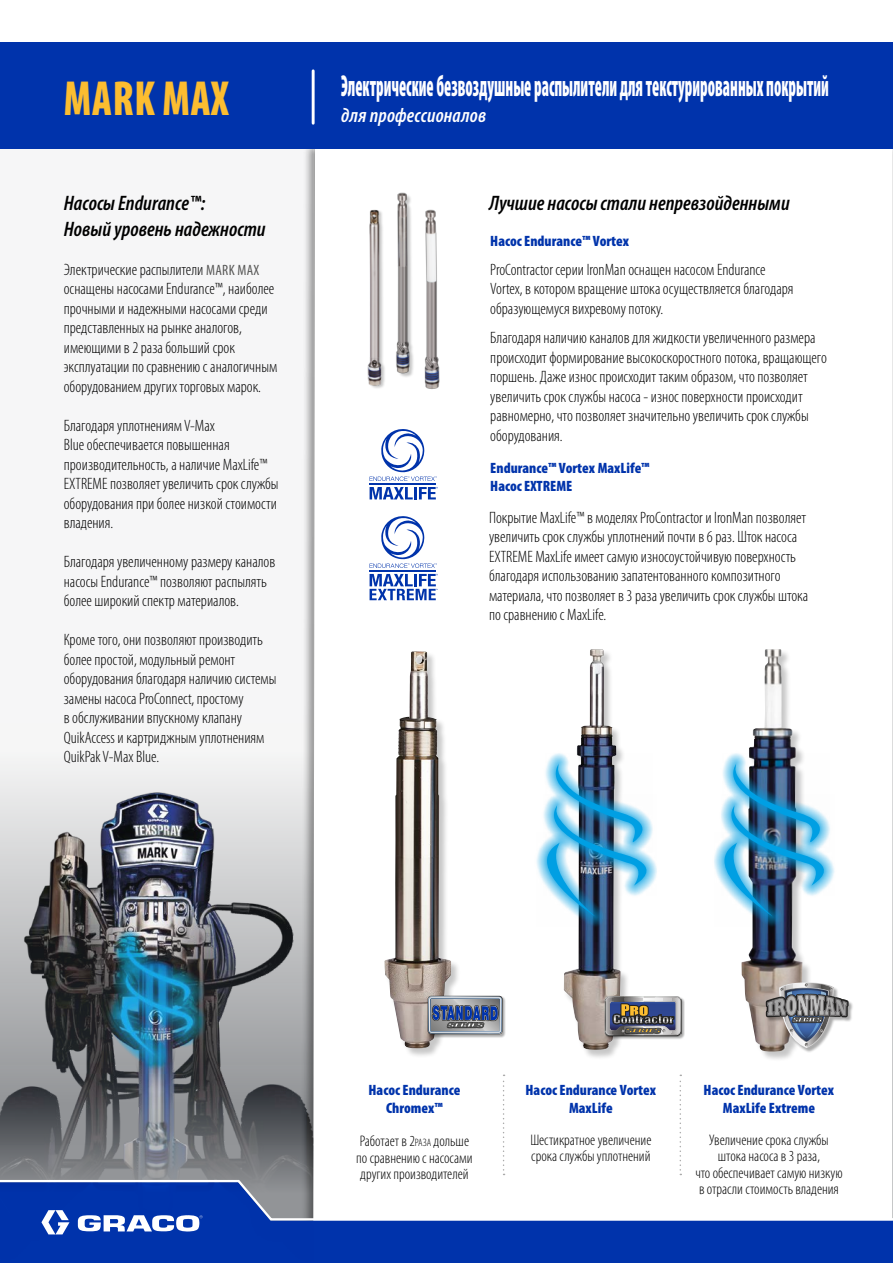
<style>
.page{position:relative;width:893px;height:1263px;background:#fff}
.page>*{position:absolute;margin:0;border:0;box-sizing:border-box;transform-origin:0 0}
.t1{font:900 condensed 49.5px "Myriad Pro";letter-spacing:.02em;color:#fcbd30;scale:.85 1}
.t2{font:900 condensed 30.45px "Myriad Pro";color:#fff;scale:.53 1}
.t3{font:italic 600 condensed 21px/25.5px "Myriad Pro";color:#000}
.t4{font:italic 600 condensed 20.25px "Myriad Pro";letter-spacing:.01em;color:#fff}
.t5{font:300 condensed 16.5px/19.5px "Myriad Pro";color:#000}
.t6{font:300 condensed 15.3px/16.5px "Myriad Pro";color:#000}
.t7{font:900 condensed 15px/18px "Myriad Pro";color:#0033ab;text-align:center}
.s1{font-weight:400;font-size:15px;color:#575756}
.s2{font-size:10.8px}
</style>
<div class="page">
<div style="left:0;top:147px;width:313px;height:1107px;background:#f6f6f7"></div>
<div style="left:0;top:43px;width:893px;height:106px;background:#0033ab"></div>
<div style="left:313px;top:1234px;width:580px;height:29px;background:#0033ab"></div>
<img style="left:0;top:728px;width:313px;height:535px">
<div style="left:741px;top:728px;width:71px;height:333px;background:#000;opacity:.22"></div>
<img style="left:741px;top:728px;width:61px;height:324px">
<div style="left:760px;top:649px;width:35px;height:89px;background:#000;opacity:.22"></div>
<img style="left:760px;top:649px;width:27px;height:79px">
<div style="left:564px;top:649px;width:66px;height:411px;background:#000;opacity:.22"></div>
<img style="left:564px;top:649px;width:56px;height:401px">
<div style="left:384px;top:651px;width:77px;height:407px;background:#000;opacity:.22"></div>
<img style="left:384px;top:651px;width:67px;height:398px">
<div style="left:534px;top:750px;width:125px;height:179px;background:#009fe3;opacity:.58"></div>
<svg style="left:536px;top:916px;width:70px;height:11px"></svg>
<svg style="left:545px;top:753px;width:108px;height:10px"></svg>
<img style="left:534px;top:763px;width:125px;height:153px">
<div style="left:711px;top:750px;width:126px;height:179px;background:#009fe3;opacity:.58"></div>
<svg style="left:714px;top:916px;width:69px;height:11px"></svg>
<svg style="left:723px;top:753px;width:107px;height:10px"></svg>
<img style="left:711px;top:763px;width:126px;height:153px">
<div style="left:428px;top:996px;width:79px;height:42px;background:#000;opacity:.33"></div>
<svg style="left:428px;top:982px;width:75px;height:52px"></svg>
<div style="left:766px;top:983px;width:87px;height:70px;background:#000;opacity:.33"></div>
<svg style="left:764px;top:982px;width:85px;height:66px"></svg>
<div style="left:605px;top:997px;width:80px;height:43px;background:#000;opacity:.33"></div>
<svg style="left:605px;top:996px;width:76px;height:43px;background:#787880"></svg>
<svg style="left:0;top:1074px;width:893px;height:160px"></svg>
<hr style="left:369px;top:483px;width:67px;height:2px;background:#0033ab">
<svg style="left:370px;top:429px;width:67px;height:52px"></svg>
<svg style="left:370px;top:487px;width:68px;height:12px"></svg>
<hr style="left:369px;top:570px;width:67px;height:2px;background:#0033ab">
<svg style="left:370px;top:516px;width:67px;height:52px"></svg>
<svg style="left:370px;top:574px;width:68px;height:26px"></svg>
<img style="left:367px;top:209px;width:18px;height:179px">
<img style="left:396px;top:192px;width:17px;height:185px">
<img style="left:424px;top:209px;width:16px;height:180px">
<hr style="left:312px;top:71px;width:3px;height:52px;background:#fff">
<h1 class="t1" style="left:64px;top:67px;width:195px">MARK MAX</h1>
<h2 class="t2" style="left:341px;top:66px;width:922px">Электрические безвоздушные распылители для текстурированных покрытий</h2>
<p class="t4" style="left:341px;top:103px;width:147px">для профессионалов</p>
<p class="t3" style="left:64px;top:190px;width:203px">Насосы Endurance™:<br>Новый уровень надежности</p>
<p class="t3" style="left:489px;top:190px;width:302px">Лучшие насосы стали непревзойденными</p>
<p class="t7" style="left:490px;top:232px;width:140px">Насос Endurance™ Vortex</p>
<p class="t5" style="left:64px;top:259px;width:215px">Электрические распылители <span class="s1">MARK MAX </span>оснащены насосами Endurance™, наиболее прочными и надежными насосами среди представленных на рынке аналогов, имеющими в 2 раза больший срок эксплуатации по сравнению с аналогичным оборудованием других торговых марок.</p>
<p class="t5" style="left:64px;top:415px;width:216px">Благодаря уплотнениям V-Max<br>Blue обеспечивается повышенная производительность, а наличие MaxLife™<br>EXTREME позволяет увеличить срок службы оборудования при более низкой стоимости владения.</p>
<p class="t5" style="left:64px;top:552px;width:213px">Благодаря увеличенному размеру каналов насосы Endurance™ позволяют распылять более широкий спектр материалов.</p>
<p class="t5" style="left:64px;top:630px;width:214px">Кроме того, они позволяют производить более простой, модульный ремонт оборудования благодаря наличию системы замены насоса ProConnect, простому<br>в обслуживании впускному клапану QuikAccess и картриджным уплотнениям QuikPak V-Max Blue.</p>
<p class="t5" style="left:490px;top:259px;width:305px">ProContractor серии IronMan оснащен насосом Endurance<br>Vortex, в котором вращение штока осуществляется благодаря образующемуся вихревому потоку.</p>
<p class="t5" style="left:490px;top:328px;width:338px">Благодаря наличию каналов для жидкости увеличенного размера происходит формирование высокоскоростного потока, вращающего поршень. Даже износ происходит таким образом, что позволяет увеличить срок службы насоса - износ поверхности происходит равномерно, что позволяет значительно увеличить срок службы оборудования.</p>
<p class="t7" style="left:490px;top:458px;width:161px;text-align:left">Endurance™ Vortex MaxLife™<br>Насос EXTREME</p>
<p class="t5" style="left:489px;top:507px;width:321px">Покрытие MaxLife™ в моделях ProContractor и IronMan позволяет увеличить срок службы уплотнений почти в 6 раз. Шток насоса EXTREME MaxLife имеет самую износоустойчивую поверхность благодаря использованию запатентованного композитного материала, что позволяет в 3 раза увеличить срок службы штока по сравнению с MaxLife.</p>
<p class="t7" style="left:369px;top:1081px;width:93px">Насос Endurance<br>Chromex™</p>
<p class="t6" style="left:356px;top:1133px;width:118px">Работает в 2<span class="s2">раза</span> дольше по сравнению с насосами других производителей</p>
<p class="t7" style="left:526px;top:1081px;width:132px">Насос Endurance Vortex<br>MaxLife</p>
<p class="t6" style="left:530px;top:1131px;width:123px">Шестикратное увеличение срока службы уплотнений</p>
<p class="t7" style="left:704px;top:1081px;width:132px">Насос Endurance Vortex<br>MaxLife Extreme</p>
<p class="t6" style="left:695px;top:1131px;width:149px;text-align:center">Увеличение срока службы штока насоса в 3 раза,<br>что обеспечивает самую низкую в отрасли стоимость владения</p>
</div>
